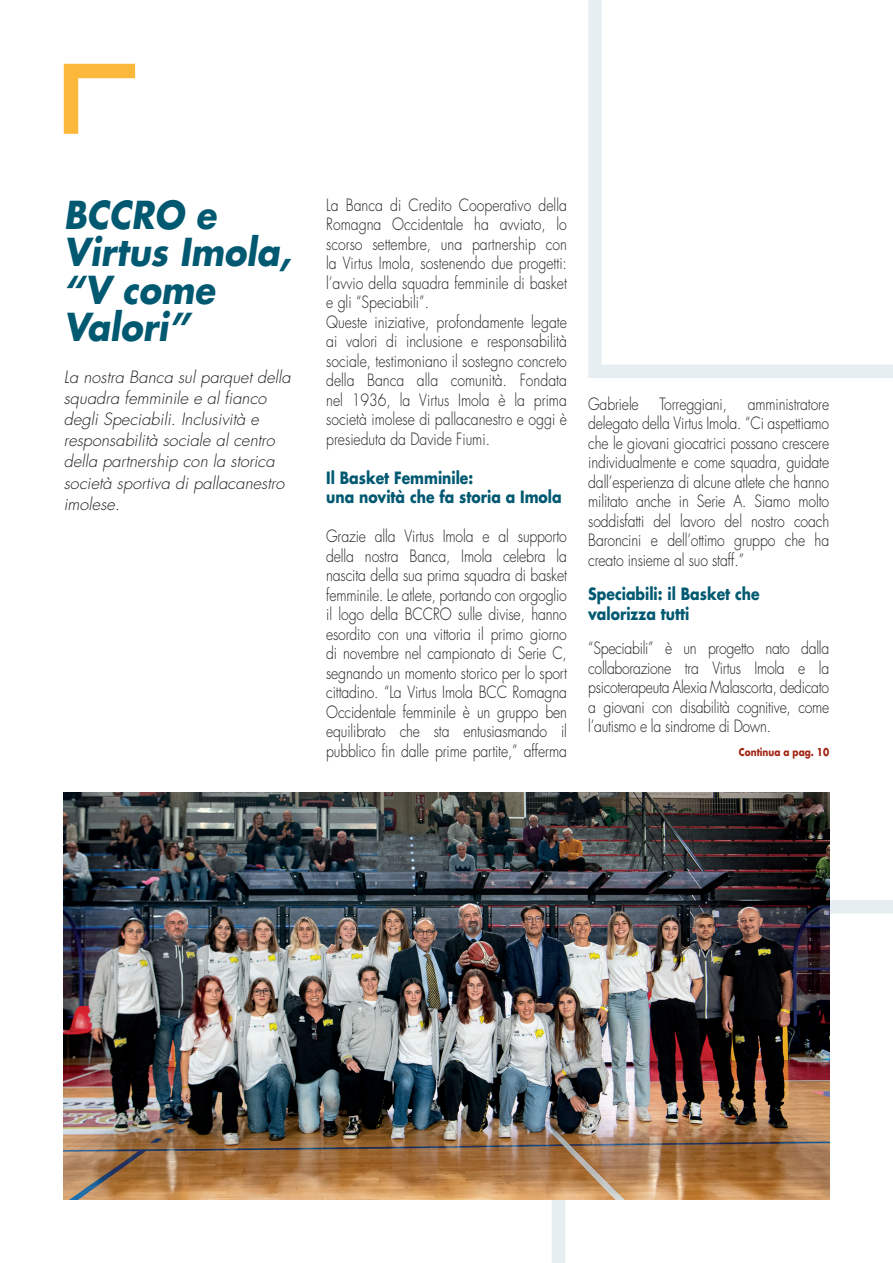
<style>
.page{position:relative;width:893px;height:1263px;background:#fff}
.page>*{position:absolute;margin:0;border:0;box-sizing:border-box;transform-origin:0 0}
._04__Titolo_pagina_singola{font:italic 700 37.5px/37.5px "Futura Std";color:#005971;scale:.9 1}
._01__Testo_ok{font:300 16.5px/19.5px "Futura Std";letter-spacing:-.01em;color:#231f20;text-align:justify;scale:.85 1}
._05__Sottotitolo_pagina_singola{font:italic 300 16.5px/21px "Futura Std";color:#231f20}
._10__Domanda{font:700 16.5px "Futura Std";color:#005971;scale:.85 1}
._08__Testata{font:700 10.5px "Futura Std";color:#a12514;scale:.85 1}
</style>
<div class="page">
<svg style="left:63px;top:63px;width:72px;height:71px"></svg>
<svg style="left:588px;top:0;width:305px;height:378px"></svg>
<svg style="left:552px;top:900px;width:341px;height:363px"></svg>
<img style="left:64px;top:792px;width:765px;height:407px">
<p class="_04__Titolo_pagina_singola" style="left:64px;top:196px;width:254px">BCCRO e<br>Virtus Imola, “V come<br>Valori”</p>
<p class="_05__Sottotitolo_pagina_singola" style="left:64px;top:367px;width:228px">La nostra Banca sul parquet della squadra femminile e al fianco degli Speciabili. Inclusività e responsabilità sociale al centro della partnership con la storica società sportiva di pallacanestro imolese.</p>
<p class="_01__Testo_ok" style="left:326px;top:195px;width:285px">La Banca di Credito Cooperativo della Romagna Occidentale ha avviato, lo scorso settembre, una partnership con la Virtus Imola, sostenendo due progetti: l’avvio della squadra femminile di basket e gli “Speciabili”.</p>
<p class="_01__Testo_ok" style="left:326px;top:312px;width:285px">Queste iniziative, profondamente legate ai valori di inclusione e responsabilità sociale, testimoniano il sostegno concreto della Banca alla comunità. Fondata nel 1936, la Virtus Imola è la prima società imolese di pallacanestro e oggi è presieduta da Davide Fiumi.</p>
<p class="_10__Domanda" style="left:326px;top:466px;width:175px">Il Basket Femminile:</p>
<p class="_10__Domanda" style="left:326px;top:486px;width:278px">una novità che fa storia a Imola</p>
<p class="_01__Testo_ok" style="left:326px;top:527px;width:285px">Grazie alla Virtus Imola e al supporto della nostra Banca, Imola celebra la nascita della sua prima squadra di basket femminile. Le atlete, portando con orgoglio il logo della BCCRO sulle divise, hanno esordito con una vittoria il primo giorno di novembre nel campionato di Serie C, segnando un momento storico per lo sport cittadino. “La Virtus Imola BCC Romagna Occidentale femminile è un gruppo ben equilibrato che sta entusiasmando il pubblico fin dalle prime partite,” afferma</p>
<p class="_01__Testo_ok" style="left:588px;top:394px;width:61px">Gabriele</p>
<p class="_01__Testo_ok" style="left:659px;top:394px;width:81px">Torreggiani,</p>
<p class="_01__Testo_ok" style="left:588px;top:394px;width:285px;text-indent:160px">amministratore delegato della Virtus Imola. “Ci aspettiamo che le giovani giocatrici possano crescere individualmente e come squadra, guidate dall’esperienza di alcune atlete che hanno militato anche in Serie A. Siamo molto soddisfatti del lavoro del nostro coach Baroncini e dell’ottimo gruppo che ha creato insieme al suo staff.”</p>
<p class="_10__Domanda" style="left:588px;top:583px;width:203px">Speciabili: il Basket che</p>
<p class="_10__Domanda" style="left:588px;top:602px;width:120px">valorizza tutti</p>
<p class="_01__Testo_ok" style="left:588px;top:639px;width:285px">“Speciabili” è un progetto nato dalla collaborazione tra Virtus Imola e la psicoterapeuta Alexia Malascorta, dedicato a giovani con disabilità cognitive, come l’autismo e la sindrome di Down.</p>
<p class="_08__Testata" style="left:739px;top:745px;width:108px">Continua a pag. 10</p>
</div>
